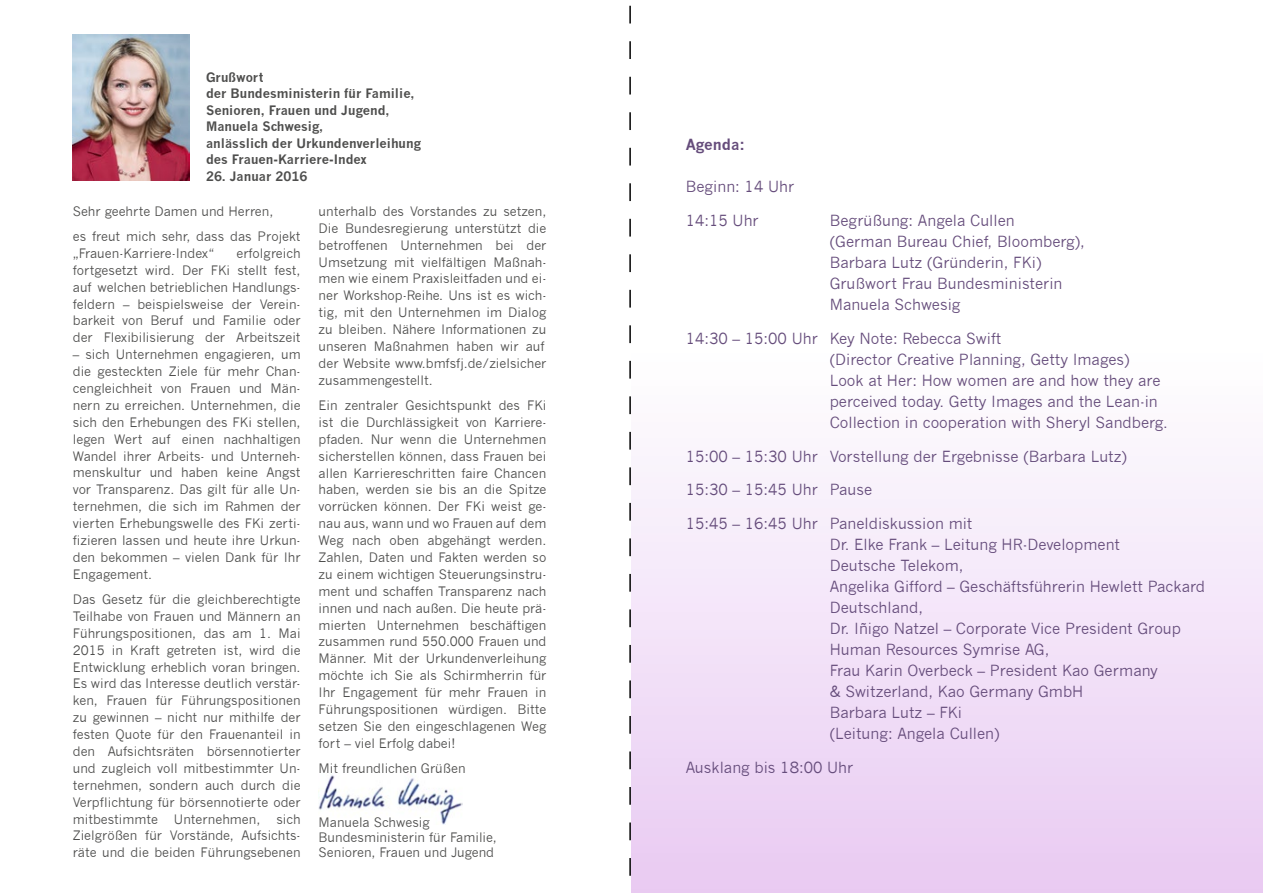
<style>
.page{position:relative;width:1263px;height:893px;background:#fff}
.page>*{position:absolute;margin:0;border:0;box-sizing:border-box;transform-origin:0 0}
.t1{font:15px/21px "News Gothic";color:#654c7b}
.t2{font:700 15px "News Gothic";color:#654c7b}
.t3{font:12.75px/17px "News Gothic";color:#4e4e4d;text-align:justify}
.t4{font:700 12.75px/16.5px "News Gothic";color:#4e4e4d}
</style>
<div class="page">
<div style="left:631px;top:318px;width:632px;height:575px;background:linear-gradient(to bottom,#fff,#e9caf2)"></div>
<img style="left:319px;top:775px;width:144px;height:49px">
<svg style="left:629px;top:5px;width:2px;height:871px"></svg>
<img style="left:73px;top:34px;width:116px;height:147px">
<p class="t4" style="left:206px;top:69px;width:216px">Grußwort<br>der Bundesministerin für Familie,<br>Senioren, Frauen und Jugend,<br>Manuela Schwesig,<br>anlässlich der Urkundenverleihung des Frauen-Karriere-Index</p>
<p class="t4" style="left:206px;top:168px;width:103px">26. Januar 2016</p>
<p class="t3" style="left:73px;top:198px;width:229px;line-height:25.3px">Sehr geehrte Damen und Herren,<br>es freut mich sehr, dass das Projekt</p>
<p class="t3" style="left:73px;top:245px;width:143px">„Frauen-Karriere-Index“</p>
<p class="t3" style="left:73px;top:245px;width:229px;text-indent:164px">erfolgreich fortgesetzt wird. Der FKi stellt fest, auf welchen betrieblichen Handlungs&shy;feldern – beispielsweise der Verein&shy;barkeit von Beruf und Familie oder der Flexibilisierung der Arbeitszeit</p>
<p class="t3" style="left:73px;top:346px;width:229px">– sich Unternehmen engagieren, um die gesteckten Ziele für mehr Chan&shy;cengleichheit von Frauen und Män&shy;nern zu erreichen. Unternehmen, die sich den Erhebungen des FKi stellen, legen Wert auf einen nachhaltigen Wandel ihrer Arbeits- und Unterneh&shy;menskultur und haben keine Angst vor Transparenz. Das gilt für alle Un&shy;ternehmen, die sich im Rahmen der vierten Erhebungswelle des FKi zerti&shy;fizieren lassen und heute ihre Urkun&shy;den bekommen – vielen Dank für Ihr Engagement.</p>
<p class="t3" style="left:73px;top:591px;width:229px">Das Gesetz für die gleichberechtigte Teilhabe von Frauen und Männern an Führungspositionen, das am 1. Mai 2015 in Kraft getreten ist, wird die Entwicklung erheblich voran bringen.<br>Es wird das Interesse deutlich verstär&shy;ken, Frauen für Führungspositionen zu gewinnen – nicht nur mithilfe der festen Quote für den Frauenanteil in den Aufsichtsräten börsennotierter und zugleich voll mitbestimmter Un&shy;ternehmen, sondern auch durch die Verpflichtung für börsennotierte oder mitbestimmte Unternehmen, sich Zielgrößen für Vorstände, Aufsichts&shy;räte und die beiden Führungsebenen</p>
<p class="t3" style="left:319px;top:203px;width:229px;text-align:left">unterhalb des Vorstandes zu setzen, Die Bundesregierung unterstützt die betroffenen Unternehmen bei der Umsetzung mit vielfältigen Maßnah&shy;men wie einem Praxisleitfaden und ei&shy;ner Workshop-Reihe. Uns ist es wich&shy;tig, mit den Unternehmen im Dialog zu bleiben. Nähere Informationen zu unseren Maßnahmen haben wir auf der Website www.bmfsfj.de/zielsicher zusammengestellt.</p>
<p class="t3" style="left:319px;top:397px;width:229px">Ein zentraler Gesichtspunkt des FKi ist die Durchlässigkeit von Karriere&shy;pfaden. Nur wenn die Unternehmen sicherstellen können, dass Frauen bei allen Karriereschritten faire Chancen haben, werden sie bis an die Spitze vorrücken können. Der FKi weist ge&shy;nau aus, wann und wo Frauen auf dem Weg nach oben abgehängt werden.<br>Zahlen, Daten und Fakten werden so zu einem wichtigen Steuerungsinstru&shy;ment und schaffen Transparenz nach innen und nach außen. Die heute prä&shy;mierten Unternehmen beschäftigen zusammen rund 550.000 Frauen und Männer. Mit der Urkundenverleihung möchte ich Sie als Schirmherrin für Ihr Engagement für mehr Frauen in Führungspositionen würdigen. Bitte setzen Sie den eingeschlagenen Weg fort – viel Erfolg dabei!</p>
<p class="t3" style="left:319px;top:760px;width:148px">Mit freundlichen Grüßen</p>
<p class="t3" style="left:319px;top:814px;width:180px;line-height:15px;text-align:left">Manuela Schwesig<br>Bundesministerin für Familie,<br>Senioren, Frauen und Jugend</p>
<p class="t2" style="left:686px;top:135px;width:61px">Agenda:</p>
<p class="t1" style="left:686px;top:176px;width:110px">Beginn: 14 Uhr</p>
<p class="t1" style="left:686px;top:210px;width:74px">14:15 Uhr</p>
<p class="t1" style="left:830px;top:210px;width:257px">Begrüßung: Angela Cullen<br>(German Bureau Chief, Bloomberg),<br>Barbara Lutz (Gründerin, FKi)<br>Grußwort Frau Bundesministerin<br>Manuela Schwesig</p>
<p class="t1" style="left:830px;top:328px;width:340px;text-indent:-144px">14:30 – 15:00 Uhr Key Note: Rebecca Swift<br>(Director Creative Planning, Getty Images)<br>Look at Her: How women are and how they are perceived today. Getty Images and the Lean-in Collection in cooperation with Sheryl Sandberg.</p>
<p class="t1" style="left:686px;top:445px;width:443px">15:00 – 15:30 Uhr Vorstellung der Ergebnisse (Barbara Lutz)</p>
<p class="t1" style="left:686px;top:479px;width:188px">15:30 – 15:45 Uhr Pause</p>
<p class="t1" style="left:830px;top:513px;width:377px;text-indent:-144px">15:45 – 16:45 Uhr Paneldiskussion mit<br>Dr. Elke Frank – Leitung HR-Development<br>Deutsche Telekom,<br>Angelika Gifford – Geschäftsführerin Hewlett Packard Deutschland,<br>Dr. Iñigo Natzel – Corporate Vice President Group Human Resources Symrise AG,<br>Frau Karin Overbeck – President Kao Germany<br>&amp; Switzerland, Kao Germany GmbH<br>Barbara Lutz – FKi<br>(Leitung: Angela Cullen)</p>
<p class="t1" style="left:686px;top:757px;width:169px">Ausklang bis 18:00 Uhr</p>
</div>
